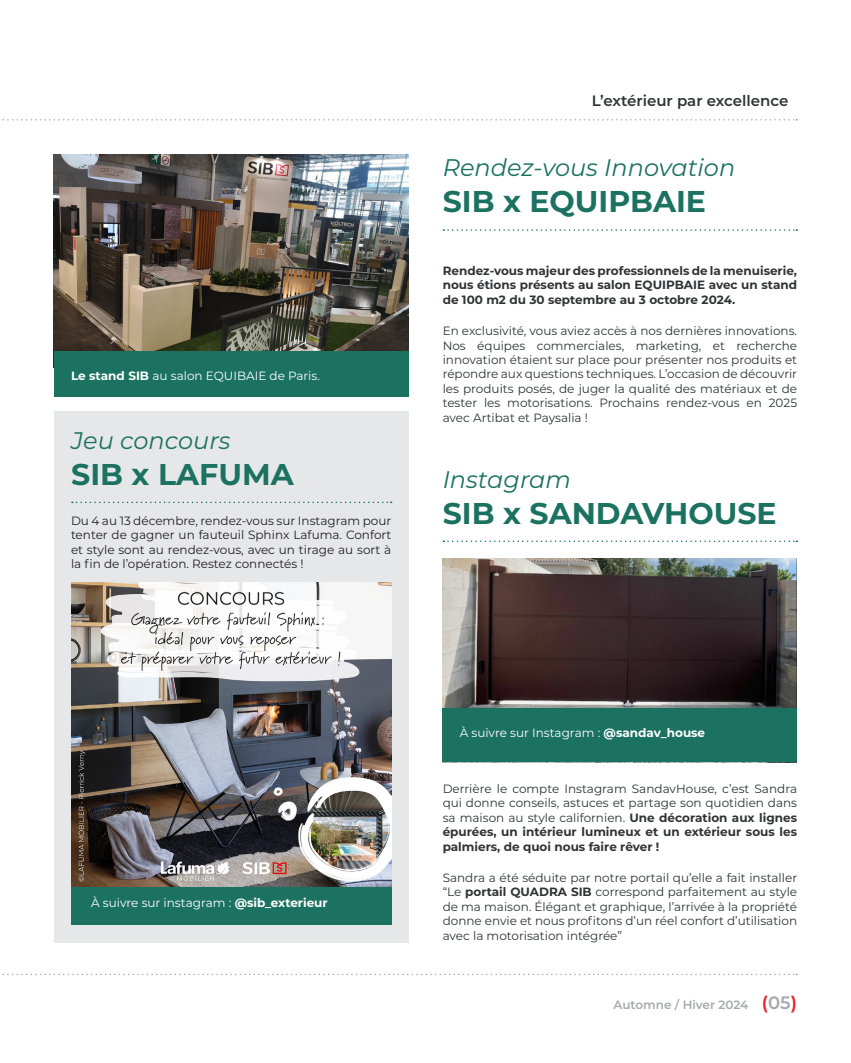
<style>
.page{position:relative;width:851px;height:1063px;background:#fff}
.page>*{position:absolute;margin:0;border:0;box-sizing:border-box;transform-origin:0 0}
.t1{font:700 30px "Montserrat";color:#1c7261}
.t2{font:italic 24px "Montserrat";color:#1c7261}
.t3{font:600 15px "Montserrat";color:#303335}
.t4{font:12px/14.4px "Montserrat";color:#303335;text-align:justify}
.t5{font:12px/14.4px "Montserrat";color:#231f20;text-align:justify}
.t6{font:700 12px/14.4px "Montserrat";color:#303335;text-align:justify}
.t7{font:12px "Montserrat";color:#fff}
.t8{font:600 12px "Montserrat";color:#a8a9ad}
.s1{font-weight:700}
.s2{font-size:18px;color:#ec1d25}
.s3{font-size:18px}
</style>
<div class="page">
<img style="left:442px;top:559px;width:354px;height:149px">
<div style="left:54px;top:411px;width:354px;height:531px;background:#e6e7e9"></div>
<svg style="left:72px;top:502px;width:319px;height:1px"></svg>
<div style="left:442px;top:708px;width:355px;height:54px;background:#1c7261"></div>
<svg style="left:443px;top:229px;width:354px;height:2px"></svg>
<img style="left:54px;top:155px;width:354px;height:196px">
<div style="left:54px;top:351px;width:354px;height:46px;background:#1c7261"></div>
<div style="left:71px;top:879px;width:320px;height:45px;background:#1c7261"></div>
<svg style="left:443px;top:541px;width:354px;height:1px"></svg>
<img style="left:71px;top:583px;width:320px;height:303px">
<svg style="left:2px;top:974px;width:795px;height:1px"></svg>
<svg style="left:2px;top:119px;width:795px;height:2px"></svg>
<p class="t7" style="left:71px;top:367px;width:250px"><span class="s1">Le stand SIB</span> au salon EQUIBAIE de Paris.</p>
<p class="t2" style="left:71px;top:424px;width:161px">Jeu concours</p>
<p class="t1" style="left:71px;top:452px;width:224px">SIB x LAFUMA</p>
<p class="t5" style="left:71px;top:513px;width:322px">Du 4 au 13 décembre, rendez-vous sur Instagram pour</p>
<p class="t5" style="left:71px;top:527px;width:322px">tenter de gagner un fauteuil Sphinx Lafuma. Confort et style sont au rendez-vous, avec un tirage au sort à la fin de l’opération. Restez connectés !</p>
<p class="t3" style="left:591px;top:90px;width:198px">L’extérieur par excellence</p>
<p class="t2" style="left:442px;top:151px;width:294px">Rendez-vous Innovation</p>
<p class="t1" style="left:442px;top:180px;width:265px">SIB x EQUIPBAIE</p>
<p class="t6" style="left:442px;top:263px;width:356px">Rendez-vous majeur des professionnels de la menuiserie, nous étions présents au salon EQUIPBAIE avec un stand de 100 m2 du 30 septembre au 3 octobre 2024.</p>
<p class="t4" style="left:442px;top:323px;width:356px">En exclusivité, vous aviez accès à nos dernières innovations.<br>Nos équipes commerciales, marketing, et recherche innovation étaient sur place pour présenter nos produits et répondre aux questions techniques. L’occasion de découvrir les produits posés, de juger la qualité des matériaux et de tester les motorisations. Prochains rendez-vous en 2025 avec Artibat et Paysalia !</p>
<p class="t2" style="left:442px;top:463px;width:130px">Instagram</p>
<p class="t1" style="left:442px;top:491px;width:335px">SIB x SANDAVHOUSE</p>
<p class="t7" style="left:91px;top:895px;width:238px">À suivre sur instagram : <span class="s1">@sib_exterieur</span></p>
<p class="t7" style="left:459px;top:724px;width:247px">À suivre sur Instagram : <span class="s1">@sandav_house</span></p>
<p class="t4" style="left:442px;top:781px;width:356px">Derrière le compte Instagram SandavHouse, c’est Sandra qui donne conseils, astuces et partage son quotidien dans sa maison au style californien. <span class="s1">Une décoration aux lignes épurées, un intérieur lumineux et un extérieur sous les palmiers, de quoi nous faire rêver !</span></p>
<p class="t4" style="left:442px;top:870px;width:356px">Sandra a été séduite par notre portail qu’elle a fait installer “Le <span class="s1">portail QUADRA SIB</span> correspond parfaitement au style de ma maison. Élégant et graphique, l’arrivée à la propriété donne envie et nous profitons d’un réel confort d’utilisation avec la motorisation intégrée”</p>
<p class="t8" style="left:613px;top:996px;width:185px">Automne / Hiver 2024 <span class="s2">(</span><span class="s3">05</span><span class="s2">)</span></p>
</div>
